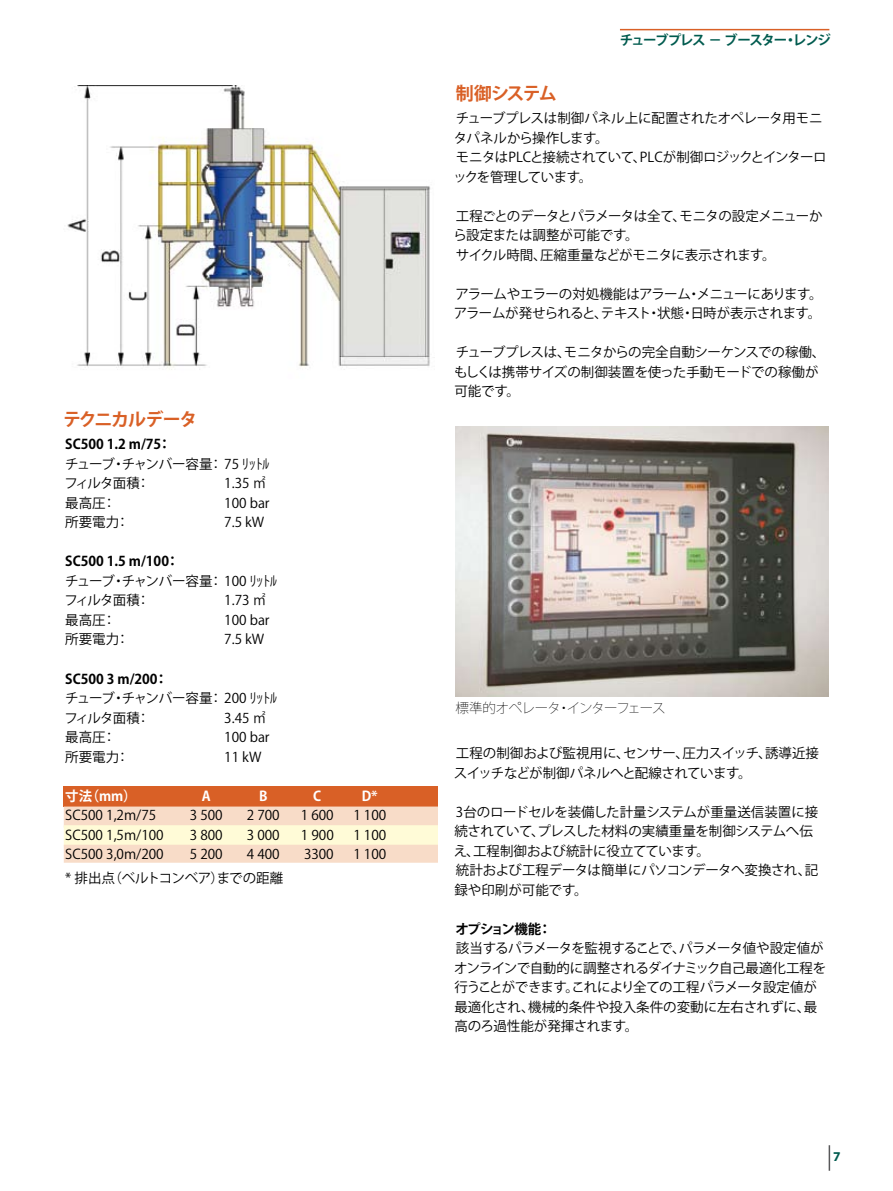
<style>
.page{position:relative;width:893px;height:1191px;background:#fff}
.page>*{position:absolute;margin:0;border:0;box-sizing:border-box;transform-origin:0 0}
.t1{font:700 18px "Koz Go Pro";letter-spacing:-.075em;color:#d96026}
.t2{font:13.5px/19.5px "Koz Go Pro";letter-spacing:-.01em;color:#000}
.t3{font:13.5px/19.5px "Koz Go Pro";letter-spacing:-.04em;color:#000}
.t4{font:13.5px/19.5px "Koz Go Pro";letter-spacing:-.03em;color:#000}
.t5{font:700 13.5px "Koz Go Pro";color:#000}
.t6{font:13.5px/19.5px "Koz Go Pro";letter-spacing:-.035em;color:#000}
.t7{font:700 13.5px "Koz Go Pro";letter-spacing:-.095em;color:#005b4f}
.t8{font:200 13.5px "Koz Go Pro";letter-spacing:-.065em;color:#000}
.t9{font:700 13.5px "Koz Go Pro";color:#fff}
.t10{font:700 13.5px "Koz Go Pro";letter-spacing:-.09em;color:#000}
.t11{font:700 13.5px "Myriad Pro";color:#005b4f}
</style>
<div class="page">
<svg style="left:829px;top:1145px;width:1px;height:25px"></svg>
<hr style="left:620px;top:29px;width:209px;height:1px;background:#d96026">
<div style="left:64px;top:786px;width:374px;height:20px;background:#d96026"></div>
<div style="left:64px;top:806px;width:374px;height:21px;background:#f8dcc8"></div>
<div style="left:64px;top:825px;width:374px;height:21px;background:#fffbd7"></div>
<div style="left:64px;top:844px;width:374px;height:18px;background:#f8dcc8"></div>
<img style="left:455px;top:426px;width:373px;height:270px">
<img style="left:67px;top:85px;width:364px;height:285px">
<h1 class="t1" style="left:63px;top:407px;width:136px">テクニカルデータ</h1>
<p class="t5" style="left:65px;top:436px;width:108px">SC500 1.2 m/75：</p>
<p class="t6" style="left:65px;top:454px;width:206px">チューブ・チャンバー容量：75 ﾘｯﾄﾙフィルタ面積：</p>
<p class="t2" style="left:224px;top:474px;width:43px">1.35 ㎡</p>
<p class="t2" style="left:65px;top:493px;width:52px">最高圧：</p>
<p class="t2" style="left:224px;top:493px;width:47px">100 bar</p>
<p class="t2" style="left:65px;top:513px;width:66px">所要電力：</p>
<p class="t2" style="left:224px;top:513px;width:42px">7.5 kW</p>
<p class="t5" style="left:65px;top:553px;width:115px">SC500 1.5 m/100：</p>
<p class="t2" style="left:65px;top:571px;width:214px">チューブ・チャンバー容量：100 ﾘｯﾄﾙフィルタ面積：</p>
<p class="t2" style="left:224px;top:591px;width:43px">1.73 ㎡</p>
<p class="t2" style="left:65px;top:610px;width:52px">最高圧：</p>
<p class="t2" style="left:224px;top:610px;width:47px">100 bar</p>
<p class="t2" style="left:65px;top:630px;width:66px">所要電力：</p>
<p class="t2" style="left:224px;top:630px;width:42px">7.5 kW</p>
<p class="t5" style="left:65px;top:670px;width:104px">SC500 3 m/200：</p>
<p class="t2" style="left:65px;top:688px;width:214px">チューブ・チャンバー容量：200 ﾘｯﾄﾙフィルタ面積：</p>
<p class="t2" style="left:224px;top:708px;width:43px">3.45 ㎡</p>
<p class="t2" style="left:65px;top:727px;width:52px">最高圧：</p>
<p class="t2" style="left:224px;top:727px;width:47px">100 bar</p>
<p class="t2" style="left:65px;top:747px;width:66px">所要電力：</p>
<p class="t2" style="left:224px;top:747px;width:39px">11 kW</p>
<p class="t9" style="left:65px;top:787px;width:73px">寸法（mm）</p>
<p class="t9" style="left:202px;top:787px;width:10px">A</p>
<p class="t9" style="left:259px;top:787px;width:10px">B</p>
<p class="t9" style="left:313px;top:787px;width:10px">C</p>
<p class="t9" style="left:362px;top:787px;width:18px">D*</p>
<p class="t2" style="left:65px;top:805px;width:93px">SC500 1,2m/75</p>
<p class="t2" style="left:190px;top:805px;width:34px">3 500</p>
<p class="t2" style="left:247px;top:805px;width:34px">2 700</p>
<p class="t2" style="left:301px;top:805px;width:34px">1 600</p>
<p class="t2" style="left:353px;top:805px;width:34px">1 100</p>
<p class="t2" style="left:65px;top:825px;width:100px">SC500 1,5m/100</p>
<p class="t2" style="left:190px;top:825px;width:34px">3 800</p>
<p class="t2" style="left:247px;top:825px;width:34px">3 000</p>
<p class="t2" style="left:301px;top:825px;width:34px">1 900</p>
<p class="t2" style="left:353px;top:825px;width:34px">1 100</p>
<p class="t2" style="left:65px;top:844px;width:100px">SC500 3,0m/200</p>
<p class="t2" style="left:190px;top:844px;width:34px">5 200</p>
<p class="t2" style="left:247px;top:844px;width:34px">4 400</p>
<p class="t2" style="left:304px;top:844px;width:31px">3300</p>
<p class="t2" style="left:353px;top:844px;width:34px">1 100</p>
<p class="t2" style="left:65px;top:868px;width:219px">* 排出点（ベルトコンベア）までの距離</p>
<p class="t7" style="left:620px;top:32px;width:212px">チューブプレス － ブースター・レンジ</p>
<h1 class="t1" style="left:456px;top:81px;width:102px">制御システム</h1>
<p class="t3" style="left:453px;top:109px;width:375px">チューブプレスは制御パネル上に配置されたオペレータ用モニタパネルから操作します。<br>モニタはPLCと接続されていて、PLCが制御ロジックとインターロックを管理しています。</p>
<p class="t3" style="left:453px;top:206px;width:371px">工程ごとのデータとパラメータは全て、モニタの設定メニューから設定または調整が可能です。<br>サイクル時間、圧縮重量などがモニタに表示されます。</p>
<p class="t3" style="left:454px;top:284px;width:370px">アラームやエラーの対処機能はアラーム・メニューにあります。アラームが発せられると、テキスト・状態・日時が表示されます。</p>
<p class="t4" style="left:454px;top:343px;width:373px">チューブプレスは、モニタからの完全自動シーケンスでの稼働、もしくは携帯サイズの制御装置を使った手動モードでの稼働が可能です。</p>
<p class="t8" style="left:456px;top:699px;width:212px">標準的オペレータ・インターフェース</p>
<p class="t2" style="left:454px;top:743px;width:367px">工程の制御および監視用に、センサー、圧力スイッチ、誘導近接スイッチなどが制御パネルへと配線されています。</p>
<p class="t2" style="left:454px;top:802px;width:366px">3台のロードセルを装備した計量システムが重量送信装置に接続されていて、プレスした材料の実績重量を制御システムへ伝え、工程制御および統計に役立てています。<br>統計および工程データは簡単にパソコンデータへ変換され、記録や印刷が可能です。</p>
<p class="t10" style="left:455px;top:920px;width:98px">オプション機能：</p>
<p class="t4" style="left:454px;top:938px;width:374px">該当するパラメータを監視することで、パラメータ値や設定値がオンラインで自動的に調整されるダイナミック自己最適化工程を行うことができます。これにより全ての工程パラメータ設定値が最適化され、機械的条件や投入条件の変動に左右されずに、最高のろ過性能が発揮されます。</p>
<p class="t11" style="left:833px;top:1147px;width:9px">7</p>
</div>
